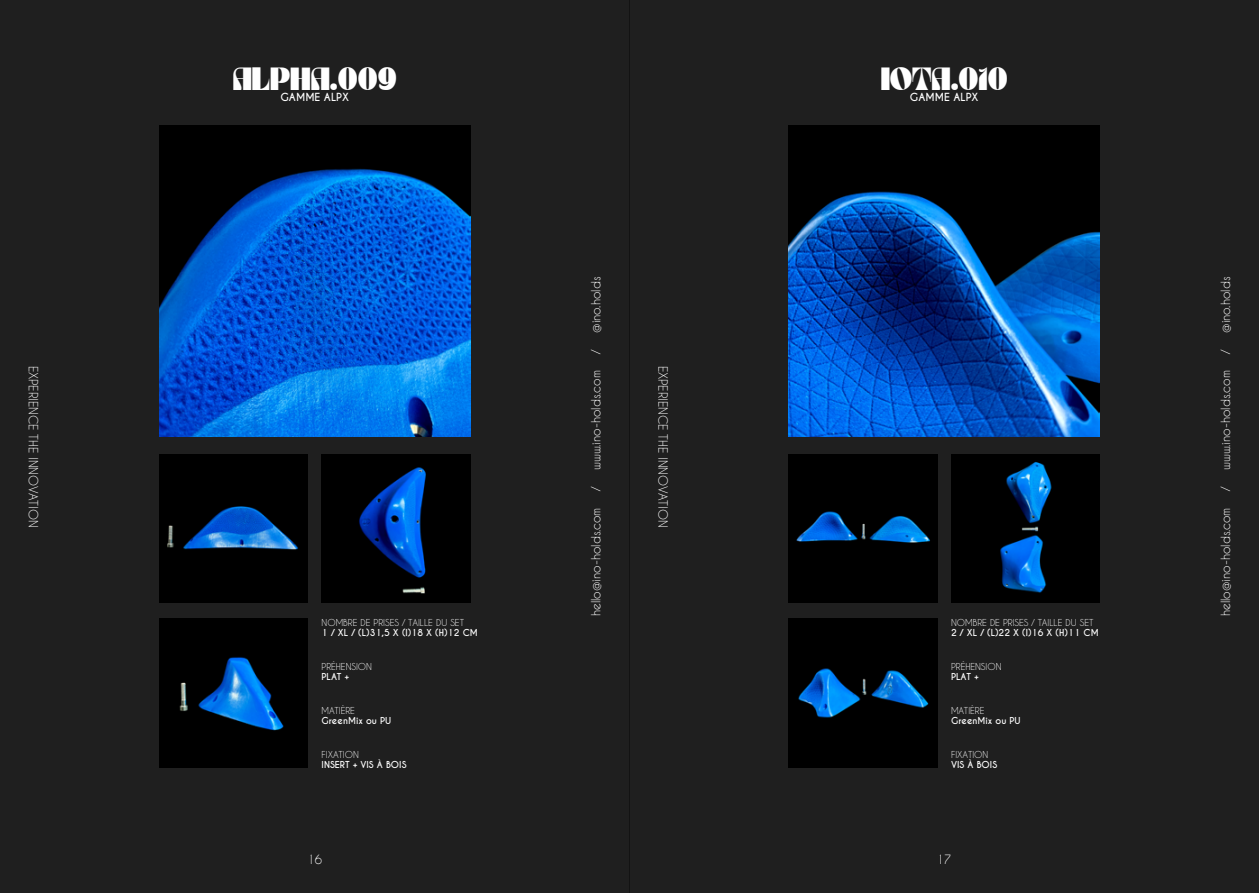
<style>
.page{position:relative;width:1259px;height:893px;background:#fff}
.page>*{position:absolute;margin:0;border:0;box-sizing:border-box;transform-origin:0 0}
.t1{font:700 22.5px "TANBUSTER";color:#fff}
.t2{font:12px "Caviar Dreams";color:#fff}
.t3{font:700 10.5px "Caviar Dreams";color:#fff}
.t4{font:700 9px "Caviar Dreams";color:#fff}
.t5{font:9px "Caviar Dreams";color:#fff}
</style>
<div class="page">
<div style="left:0;top:0;width:629px;height:893px;background:#1f1f1f"></div>
<div style="left:629px;top:0;width:630px;height:893px;background:#1f1f1f"></div>
<img style="left:159px;top:125px;width:311px;height:312px">
<img style="left:322px;top:454px;width:148px;height:149px">
<img style="left:159px;top:454px;width:149px;height:149px">
<img style="left:159px;top:619px;width:149px;height:149px">
<img style="left:788px;top:125px;width:312px;height:312px">
<img style="left:951px;top:454px;width:149px;height:149px">
<img style="left:788px;top:454px;width:149px;height:149px">
<img style="left:788px;top:619px;width:149px;height:149px">
<p class="t2" style="left:41px;top:365px;width:163px;rotate:90deg">EXPERIENCE THE INNOVATION</p>
<h1 class="t1" style="left:233px;top:62px;width:166px">ALPHA.009</h1>
<p class="t3" style="left:280px;top:91px;width:70px">GAMME ALPX</p>
<p class="t5" style="left:322px;top:617px;width:144px">NOMBRE DE PRISES / TAILLE DU SET</p>
<p class="t4" style="left:322px;top:627px;width:158px">1 / XL / (L)31,5 X (l)18 X (H)12 CM</p>
<p class="t5" style="left:322px;top:661px;width:52px">PRÉHENSION</p>
<p class="t4" style="left:322px;top:671px;width:29px">PLAT +</p>
<p class="t5" style="left:322px;top:705px;width:35px">MATIÈRE</p>
<p class="t4" style="left:322px;top:715px;width:71px">GreenMix ou PU</p>
<p class="t5" style="left:322px;top:749px;width:39px">FIXATION</p>
<p class="t4" style="left:322px;top:759px;width:86px">INSERT + VIS À BOIS</p>
<p class="t2" style="left:307px;top:852px;width:16px">16</p>
<p class="t2" style="left:589px;top:333px;width:58px;rotate:-90deg">@ino.holds</p>
<p class="t2" style="left:589px;top:354px;width:6px;rotate:-90deg">/</p>
<p class="t2" style="left:589px;top:470px;width:101px;rotate:-90deg">www.ino-holds.com</p>
<p class="t2" style="left:589px;top:491px;width:6px;rotate:-90deg">/</p>
<p class="t2" style="left:589px;top:616px;width:110px;rotate:-90deg">hello@ino-holds.com</p>
<p class="t2" style="left:670px;top:365px;width:163px;rotate:90deg">EXPERIENCE THE INNOVATION</p>
<h1 class="t1" style="left:881px;top:62px;width:128px">IOTA.010</h1>
<p class="t3" style="left:910px;top:91px;width:70px">GAMME ALPX</p>
<p class="t5" style="left:951px;top:617px;width:144px">NOMBRE DE PRISES / TAILLE DU SET</p>
<p class="t4" style="left:951px;top:627px;width:149px">2 / XL / (L)22 X (l)16 X (H)11 CM</p>
<p class="t5" style="left:951px;top:661px;width:52px">PRÉHENSION</p>
<p class="t4" style="left:951px;top:671px;width:29px">PLAT +</p>
<p class="t5" style="left:951px;top:705px;width:35px">MATIÈRE</p>
<p class="t4" style="left:951px;top:715px;width:71px">GreenMix ou PU</p>
<p class="t5" style="left:951px;top:749px;width:39px">FIXATION</p>
<p class="t4" style="left:951px;top:759px;width:48px">VIS À BOIS</p>
<p class="t2" style="left:937px;top:852px;width:16px">17</p>
<p class="t2" style="left:1218px;top:333px;width:58px;rotate:-90deg">@ino.holds</p>
<p class="t2" style="left:1218px;top:354px;width:6px;rotate:-90deg">/</p>
<p class="t2" style="left:1218px;top:470px;width:101px;rotate:-90deg">www.ino-holds.com</p>
<p class="t2" style="left:1218px;top:491px;width:6px;rotate:-90deg">/</p>
<p class="t2" style="left:1218px;top:616px;width:110px;rotate:-90deg">hello@ino-holds.com</p>
</div>
